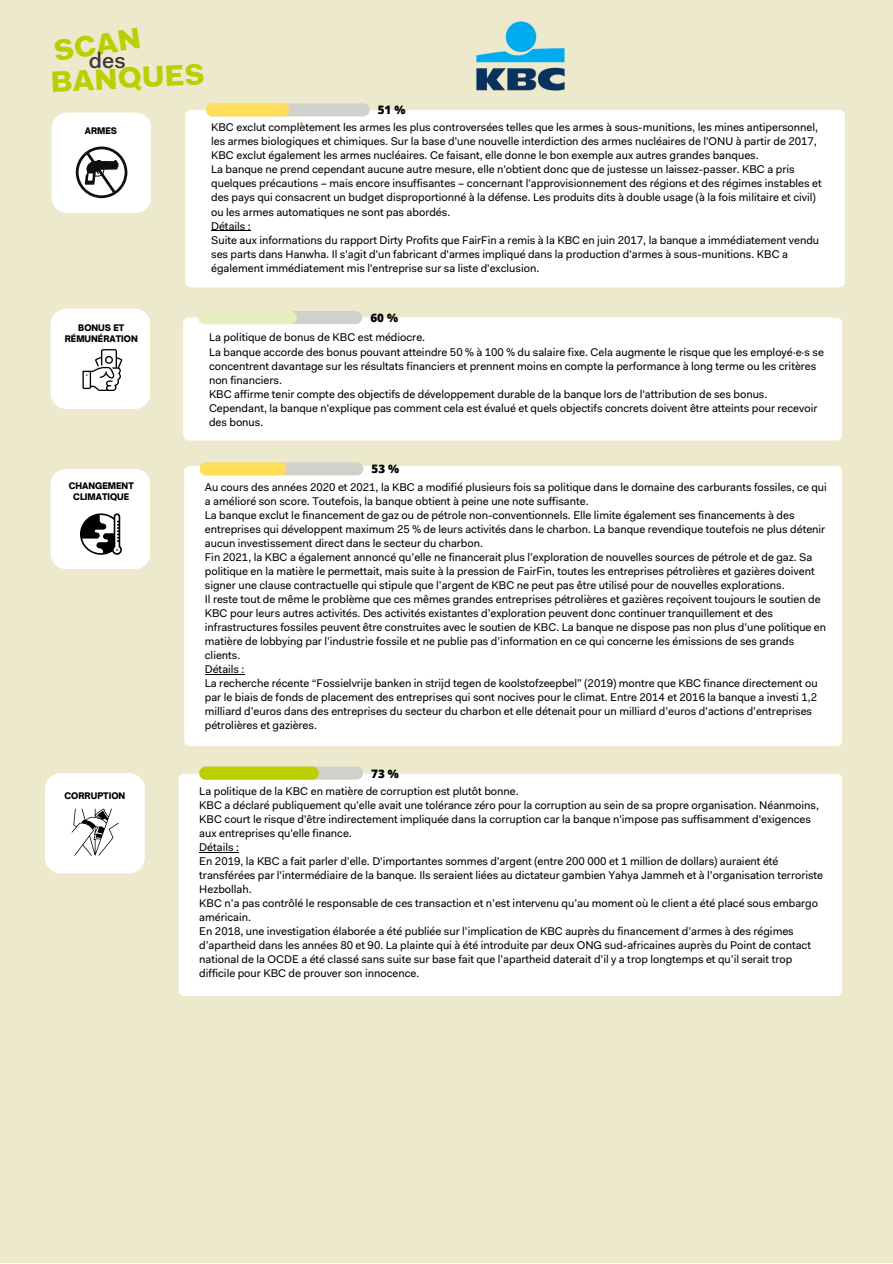
<style>
.page{position:relative;width:893px;height:1264px;background:#fff}
.page>*{position:absolute;margin:0;border:0;box-sizing:border-box;transform-origin:0 0}
.t1{font:900 29.55px "Fakt Pro";color:#bbce00}
.t2{font:500 22.2px "Fakt Pro";color:#3c3837}
.t3{font:800 11.7px "Open Sans";color:#000}
.t4{font:11.25px/14.1px "Fakt Pro";color:#000}
.t5{font:900 8.7px/11.1px "Open Sauce One";color:#000;text-align:center}
</style>
<div class="page">
<div style="left:0;top:0;width:892px;height:1262px;background:#ede9cc"></div>
<div style="left:185px;top:110px;width:659px;height:177px;background:#fff"></div>
<div style="left:206px;top:103px;width:163px;height:13px;background:#d1d1cc;border-radius:7px"></div>
<div style="left:206px;top:103px;width:83px;height:13px;background:#ffde59;border-radius:7px"></div>
<svg style="left:52px;top:113px;width:99px;height:100px;background:#e8e8e7"></svg>
<div style="left:183px;top:317px;width:659px;height:123px;background:#fff"></div>
<div style="left:198px;top:311px;width:164px;height:13px;background:#d1d1cc;border-radius:7px"></div>
<div style="left:198px;top:311px;width:99px;height:13px;background:#e7efbd;border-radius:7px"></div>
<svg style="left:51px;top:309px;width:99px;height:100px;background:#f5f5f5"></svg>
<div style="left:184px;top:466px;width:658px;height:280px;background:#fff"></div>
<div style="left:200px;top:462px;width:163px;height:13px;background:#d1d1cc;border-radius:7px"></div>
<div style="left:200px;top:462px;width:86px;height:13px;background:#ffde59;border-radius:7px"></div>
<svg style="left:51px;top:469px;width:99px;height:100px;background:#e7e7e7"></svg>
<img style="left:476px;top:21px;width:89px;height:70px">
<hr style="left:211px;top:230px;width:40px;height:1px;background:#000">
<hr style="left:205px;top:674px;width:39px;height:1px;background:#000">
<svg style="left:45px;top:773px;width:100px;height:100px;background:#f4f4f3"></svg>
<div style="left:179px;top:773px;width:663px;height:223px;background:#fff"></div>
<hr style="left:199px;top:851px;width:40px;height:1px;background:#000">
<div style="left:199px;top:766px;width:164px;height:13px;background:#d1d1cc;border-radius:7px"></div>
<div style="left:199px;top:766px;width:120px;height:13px;background:#bbce00;border-radius:7px"></div>
<p class="t1" style="left:52px;top:39px;width:89px;rotate:-9deg">SCAN</p>
<p class="t1" style="left:50px;top:70px;width:156px;rotate:-3deg">BANQUES</p>
<p class="t2" style="left:89px;top:51px;width:38px">des</p>
<p class="t3" style="left:378px;top:102px;width:29px">51 %</p>
<p class="t5" style="left:85px;top:125px;width:34px">ARMES</p>
<p class="t5" style="left:65px;top:321px;width:74px">BONUS ET<br>RÉMUNÉRATION</p>
<p class="t5" style="left:69px;top:480px;width:66px">CHANGEMENT</p>
<p class="t5" style="left:73px;top:491px;width:58px">CLIMATIQUE</p>
<p class="t4" style="left:211px;top:121px;width:608px;text-align:justify">KBC exclut complètement les armes les plus controversées telles que les armes à sous-munitions, les mines antipersonnel, les armes biologiques et chimiques. Sur la base d'une nouvelle interdiction des armes nucléaires de l'ONU à partir de 2017, KBC exclut également les armes nucléaires. Ce faisant, elle donne le bon exemple aux autres grandes banques.</p>
<p class="t4" style="left:211px;top:163px;width:612px">La banque ne prend cependant aucune autre mesure, elle n'obtient donc que de justesse un laissez-passer. KBC a pris quelques précautions – mais encore insuffisantes – concernant l'approvisionnement des régions et des régimes instables et des pays qui consacrent un budget disproportionné à la défense. Les produits dits à double usage (à la fois militaire et civil) ou les armes automatiques ne sont pas abordés.</p>
<p class="t4" style="left:211px;top:220px;width:41px">Détails :</p>
<p class="t4" style="left:211px;top:234px;width:609px">Suite aux informations du rapport Dirty Profits que FairFin a remis à la KBC en juin 2017, la banque a immédiatement vendu ses parts dans Hanwha. Il s'agit d'un fabricant d'armes impliqué dans la production d'armes à sous-munitions. KBC a également immédiatement mis l'entreprise sur sa liste d'exclusion.</p>
<p class="t3" style="left:370px;top:309px;width:29px">60 %</p>
<p class="t4" style="left:209px;top:331px;width:218px">La politique de bonus de KBC est médiocre.</p>
<p class="t4" style="left:209px;top:346px;width:616px">La banque accorde des bonus pouvant atteindre 50 % à 100 % du salaire fixe. Cela augmente le risque que les employé·e·s se concentrent davantage sur les résultats financiers et prennent moins en compte la performance à long terme ou les critères non financiers.</p>
<p class="t4" style="left:209px;top:388px;width:610px">KBC affirme tenir compte des objectifs de développement durable de la banque lors de l'attribution de ses bonus.<br>Cependant, la banque n'explique pas comment cela est évalué et quels objectifs concrets doivent être atteints pour recevoir des bonus.</p>
<p class="t3" style="left:371px;top:461px;width:29px">53 %</p>
<p class="t4" style="left:205px;top:481px;width:623px">Au cours des années 2020 et 2021, la KBC a modifié plusieurs fois sa politique dans le domaine des carburants fossiles, ce qui a amélioré son score. Toutefois, la banque obtient à peine une note suffisante.</p>
<p class="t4" style="left:205px;top:509px;width:622px">La banque exclut le financement de gaz ou de pétrole non-conventionnels. Elle limite également ses financements à des entreprises qui développent maximum 25 % de leurs activités dans le charbon. La banque revendique toutefois ne plus détenir aucun investissement direct dans le secteur du charbon.</p>
<p class="t4" style="left:205px;top:551px;width:611px">Fin 2021, la KBC a également annoncé qu’elle ne financerait plus l’exploration de nouvelles sources de pétrole et de gaz. Sa politique en la matière le permettait, mais suite à la pression de FairFin, toutes les entreprises pétrolières et gazières doivent signer une clause contractuelle qui stipule que l’argent de KBC ne peut pas être utilisé pour de nouvelles explorations.</p>
<p class="t4" style="left:205px;top:593px;width:622px">Il reste tout de même le problème que ces mêmes grandes entreprises pétrolières et gazières reçoivent toujours le soutien de KBC pour leurs autres activités. Des activités existantes d’exploration peuvent donc continuer tranquillement et des infrastructures fossiles peuvent être construites avec le soutien de KBC. La banque ne dispose pas non plus d’une politique en matière de lobbying par l’industrie fossile et ne publie pas d’information en ce qui concerne les émissions de ses grands clients.</p>
<p class="t4" style="left:205px;top:663px;width:41px">Détails :</p>
<p class="t4" style="left:205px;top:677px;width:614px">La recherche récente “Fossielvrije banken in strijd tegen de koolstofzeepbel” (2019) montre que KBC finance directement ou par le biais de fonds de placement des entreprises qui sont nocives pour le climat. Entre 2014 et 2016 la banque a investi 1,2 milliard d’euros dans des entreprises du secteur du charbon et elle détenait pour un milliard d’euros d’actions d’entreprises pétrolières et gazières.</p>
<p class="t3" style="left:371px;top:765px;width:29px">73 %</p>
<p class="t5" style="left:64px;top:790px;width:62px">CORRUPTION</p>
<p class="t4" style="left:199px;top:784px;width:321px">La politique de la KBC en matière de corruption est plutôt bonne.</p>
<p class="t4" style="left:199px;top:799px;width:621px">KBC a déclaré publiquement qu'elle avait une tolérance zéro pour la corruption au sein de sa propre organisation. Néanmoins,<br>KBC court le risque d'être indirectement impliquée dans la corruption car la banque n'impose pas suffisamment d'exigences aux entreprises qu'elle finance.</p>
<p class="t4" style="left:199px;top:841px;width:41px">Détails :</p>
<p class="t4" style="left:199px;top:855px;width:625px">En 2019, la KBC a fait parler d’elle. D'importantes sommes d'argent (entre 200 000 et 1 million de dollars) auraient été transférées par l'intermédiaire de la banque. Ils seraient liées au dictateur gambien Yahya Jammeh et à l’organisation terroriste<br>Hezbollah.</p>
<p class="t4" style="left:199px;top:897px;width:620px">KBC n’a pas contrôlé le responsable de ces transaction et n’est intervenu qu’au moment où le client a été placé sous embargo américain.</p>
<p class="t4" style="left:199px;top:925px;width:613px">En 2018, une investigation élaborée a été publiée sur l’implication de KBC auprès du financement d’armes à des régimes d’apartheid dans les années 80 et 90. La plainte qui à été introduite par deux ONG sud-africaines auprès du Point de contact national de la OCDE a été classé sans suite sur base fait que l’apartheid daterait d’il y a trop longtemps et qu’il serait trop difficile pour KBC de prouver son innocence.</p>
</div>
